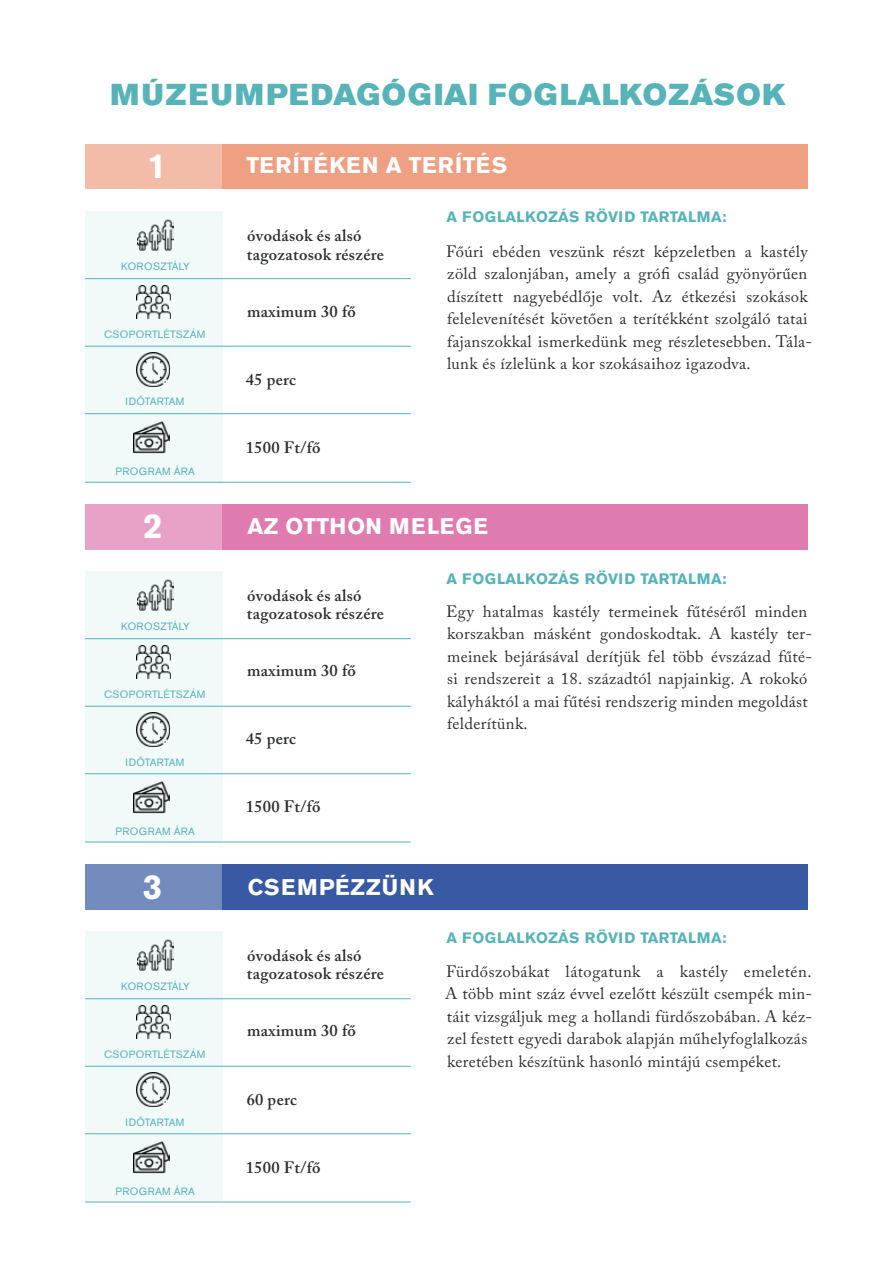
<style>
.page{position:relative;width:893px;height:1263px;background:#fff}
.page>*{position:absolute;margin:0;border:0;box-sizing:border-box;transform-origin:0 0}
.t1{font:700 34.5px "Akzidenz Grotesk Pro";color:#fff}
.t2{font:30px "Akzidenz Grotesk Pro Super";letter-spacing:.05em;color:#56b3b8}
.t3{font:700 22.5px "Akzidenz Grotesk Pro";letter-spacing:.06em;color:#fff}
.t4{font:700 22.5px "Akzidenz Grotesk Pro";letter-spacing:.04em;color:#fff}
.t5{font:16.5px/22.5px "Adobe Caslon Pro";letter-spacing:.02em;color:#2e2f2f}
.t6{font:600 16.5px/18.5px "Adobe Caslon Pro";letter-spacing:.02em;color:#2e2f2f}
.t7{font:700 15px "Akzidenz Grotesk Pro";letter-spacing:.03em;color:#56b3b8}
.t8{font:10.5px "Akzidenz Grotesk Pro";letter-spacing:.02em;color:#56b3b8}
</style>
<div class="page">
<div style="left:85px;top:212px;width:137px;height:270px;background:#f1f9f9"></div>
<div style="left:85px;top:572px;width:137px;height:270px;background:#f1f9f9"></div>
<div style="left:85px;top:932px;width:137px;height:270px;background:#f1f9f9"></div>
<div style="left:222px;top:144px;width:586px;height:45px;background:#efa083"></div>
<div style="left:222px;top:504px;width:586px;height:45px;background:#e07baf"></div>
<div style="left:222px;top:864px;width:586px;height:45px;background:#3859a3"></div>
<div style="left:85px;top:144px;width:137px;height:45px;background:#f3bca8"></div>
<div style="left:85px;top:504px;width:137px;height:45px;background:#e9a2c7"></div>
<div style="left:85px;top:864px;width:137px;height:45px;background:#748bbe"></div>
<img style="left:138px;top:219px;width:36px;height:32px">
<img style="left:138px;top:579px;width:36px;height:32px">
<img style="left:138px;top:939px;width:36px;height:32px">
<img style="left:137px;top:285px;width:33px;height:33px">
<img style="left:137px;top:645px;width:33px;height:33px">
<img style="left:137px;top:1005px;width:33px;height:33px">
<img style="left:136px;top:353px;width:33px;height:33px">
<img style="left:136px;top:713px;width:33px;height:33px">
<img style="left:136px;top:1073px;width:33px;height:33px">
<img style="left:134px;top:421px;width:35px;height:33px">
<img style="left:134px;top:781px;width:35px;height:33px">
<img style="left:134px;top:1141px;width:35px;height:33px">
<hr style="left:85px;top:278px;width:326px;height:1px;background:#56b3b8">
<hr style="left:85px;top:638px;width:326px;height:1px;background:#56b3b8">
<hr style="left:85px;top:998px;width:326px;height:1px;background:#56b3b8">
<hr style="left:85px;top:346px;width:326px;height:1px;background:#56b3b8">
<hr style="left:85px;top:706px;width:326px;height:1px;background:#56b3b8">
<hr style="left:85px;top:1066px;width:326px;height:1px;background:#56b3b8">
<hr style="left:85px;top:413px;width:326px;height:1px;background:#56b3b8">
<hr style="left:85px;top:773px;width:326px;height:1px;background:#56b3b8">
<hr style="left:85px;top:1133px;width:326px;height:1px;background:#56b3b8">
<hr style="left:85px;top:842px;width:326px;height:1px;background:#56b3b8">
<hr style="left:85px;top:1202px;width:326px;height:1px;background:#56b3b8">
<hr style="left:85px;top:482px;width:326px;height:1px;background:#56b3b8">
<h2 class="t2" style="left:110px;top:75px;width:677px">MÚZEUMPEDAGÓGIAI FOGLALKOZÁSOK</h2>
<h1 class="t1" style="left:147px;top:143px;width:21px">1</h1>
<p class="t8" style="left:121px;top:260px;width:70px">KOROSZTÁLY</p>
<p class="t8" style="left:104px;top:328px;width:103px">CSOPORTLÉTSZÁM</p>
<p class="t8" style="left:126px;top:395px;width:60px">IDŐTARTAM</p>
<p class="t8" style="left:115px;top:464px;width:81px">PROGRAM ÁRA</p>
<h1 class="t1" style="left:143px;top:503px;width:21px">2</h1>
<p class="t8" style="left:121px;top:620px;width:70px">KOROSZTÁLY</p>
<p class="t8" style="left:104px;top:688px;width:103px">CSOPORTLÉTSZÁM</p>
<p class="t8" style="left:126px;top:755px;width:60px">IDŐTARTAM</p>
<p class="t8" style="left:115px;top:824px;width:81px">PROGRAM ÁRA</p>
<h1 class="t1" style="left:143px;top:864px;width:21px">3</h1>
<p class="t8" style="left:121px;top:980px;width:70px">KOROSZTÁLY</p>
<p class="t8" style="left:104px;top:1048px;width:103px">CSOPORTLÉTSZÁM</p>
<p class="t8" style="left:126px;top:1115px;width:60px">IDŐTARTAM</p>
<p class="t8" style="left:115px;top:1184px;width:81px">PROGRAM ÁRA</p>
<h3 class="t3" style="left:246px;top:150px;width:262px">TERÍTÉKEN A TERÍTÉS</h3>
<p class="t6" style="left:247px;top:226px;width:139px">óvodások és alsó tagozatosok részére</p>
<p class="t6" style="left:247px;top:302px;width:110px">maximum 30 fő</p>
<p class="t6" style="left:246px;top:370px;width:52px">45 perc</p>
<p class="t6" style="left:246px;top:438px;width:76px">1500 Ft/fő</p>
<p class="t7" style="left:446px;top:207px;width:281px">A FOGLALKOZÁS RÖVID TARTALMA:</p>
<p class="t5" style="left:446px;top:240px;width:367px">Főúri ebéden veszünk részt képzeletben a kastély zöld szalonjában, amely a grófi család gyönyörűen díszített nagyebédlője volt. Az étkezési szokások felelevenítését követően a terítékként szolgáló tatai fajanszokkal ismerkedünk meg részletesebben. Tála&shy;lunk és ízlelünk a kor szokásaihoz igazodva.</p>
<h3 class="t4" style="left:247px;top:512px;width:242px">AZ OTTHON MELEGE</h3>
<p class="t6" style="left:247px;top:586px;width:139px">óvodások és alsó tagozatosok részére</p>
<p class="t6" style="left:247px;top:661px;width:110px">maximum 30 fő</p>
<p class="t6" style="left:246px;top:729px;width:52px">45 perc</p>
<p class="t6" style="left:246px;top:797px;width:76px">1500 Ft/fő</p>
<p class="t7" style="left:446px;top:569px;width:281px">A FOGLALKOZÁS RÖVID TARTALMA:</p>
<p class="t5" style="left:446px;top:600px;width:367px">Egy hatalmas kastély termeinek fűtéséről minden korszakban másként gondoskodtak. A kastély ter&shy;meinek bejárásával derítjük fel több évszázad fűté&shy;si rendszereit a 18. századtól napjainkig. A rokokó kályháktól a mai fűtési rendszerig minden megoldást felderítünk.</p>
<h3 class="t3" style="left:248px;top:873px;width:187px">CSEMPÉZZÜNK</h3>
<p class="t6" style="left:247px;top:946px;width:139px">óvodások és alsó tagozatosok részére</p>
<p class="t6" style="left:247px;top:1021px;width:110px">maximum 30 fő</p>
<p class="t6" style="left:247px;top:1089px;width:52px">60 perc</p>
<p class="t7" style="left:446px;top:928px;width:281px">A FOGLALKOZÁS RÖVID TARTALMA:</p>
<p class="t5" style="left:445px;top:960px;width:369px">Fürdőszobákat látogatunk a kastély emeletén.<br>A több mint száz évvel ezelőtt készült csempék min&shy;táit vizsgáljuk meg a hollandi fürdőszobában. A kéz&shy;zel festett egyedi darabok alapján műhelyfoglalkozás keretében készítünk hasonló mintájú csempéket.</p>
<p class="t6" style="left:246px;top:1158px;width:76px">1500 Ft/fő</p>
</div>
